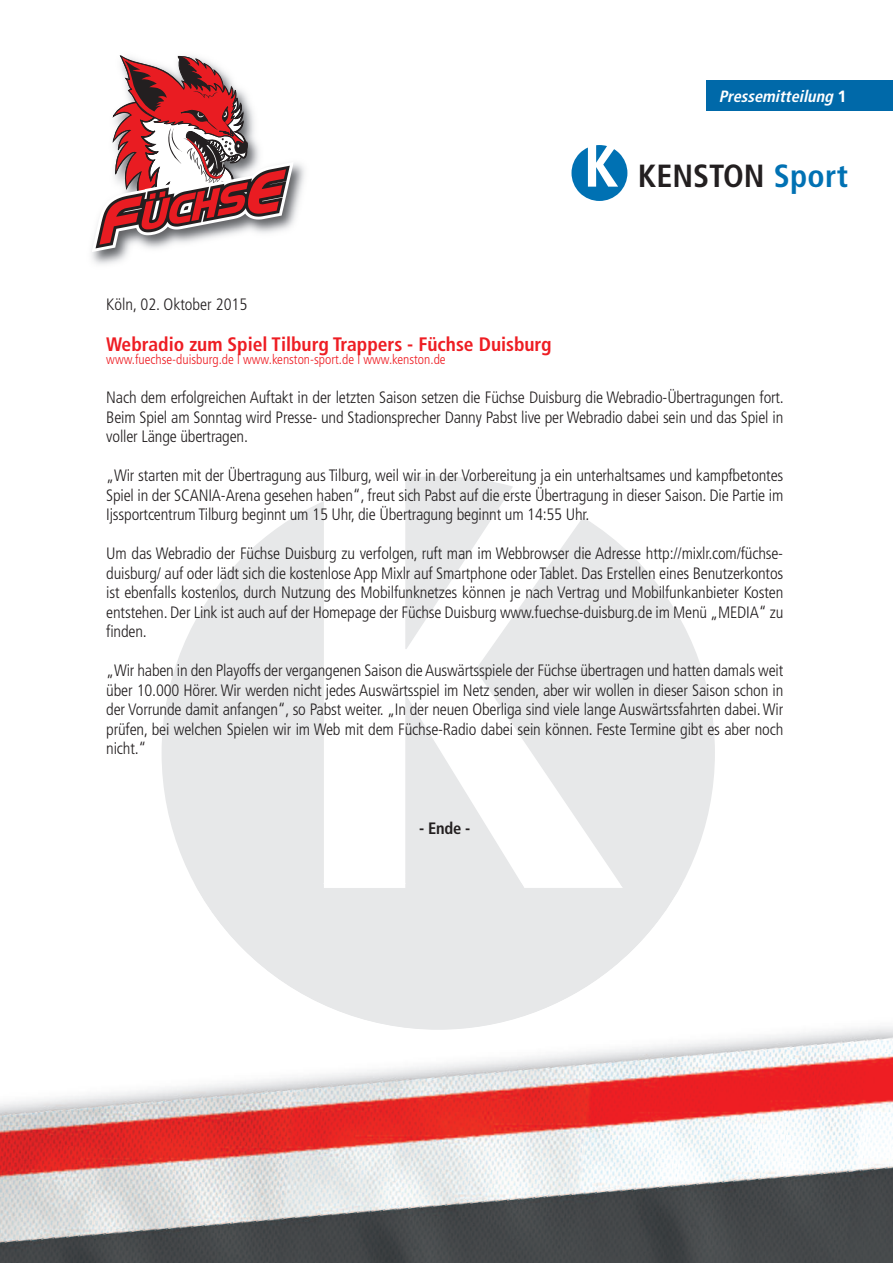
<style>
.page{position:relative;width:893px;height:1263px;background:#fff}
.page>*{position:absolute;margin:0;border:0;box-sizing:border-box;transform-origin:0 0}
.t1{font:700 condensed 32.1px "Frutiger";color:#231f20}
.t2{font:700 condensed 19.5px "Frutiger";color:#ee1d23}
.t3{font:300 condensed 16.5px/19.5px "Frutiger";letter-spacing:-.01em;color:#231f20;text-align:justify}
.t4{font:700 condensed 16.5px "Frutiger";color:#231f20}
.t5{font:italic 700 condensed 16.35px "Frutiger";color:#fff}
.t6{font:300 condensed 13.5px "Frutiger";color:#ee1d23}
.s1{font-style:normal;font-stretch:normal}
.s2{color:#0071b3}
</style>
<div class="page">
<svg style="left:405px;top:476px;width:108px;height:25px;background:#eaebec"></svg>
<svg style="left:162px;top:501px;width:553px;height:382px;fill:#e7e8e9"></svg>
<div style="left:706px;top:81px;width:187px;height:30px;background:#0069a9"></div>
<svg style="left:571px;top:145px;width:56px;height:56px"></svg>
<img style="left:91px;top:163px;width:214px;height:102px">
<svg style="left:92px;top:55px;width:202px;height:197px"></svg>
<img style="left:0;top:904px;width:893px;height:359px">
<img style="left:225px;top:929px;width:385px;height:101px">
<p class="t5" style="left:719px;top:89px;width:129px">Pressemitteilung <span class="s1">1</span></p>
<h1 class="t1" style="left:638px;top:163px;width:212px">KENSTON <span class="s2">Sport</span></h1>
<p class="t3" style="left:106px;top:296px;width:143px">Köln, 02. Oktober 2015</p>
<p class="t2" style="left:106px;top:336px;width:447px">Webradio zum Spiel Tilburg Trappers - Füchse Duisburg</p>
<p class="t6" style="left:106px;top:354px;width:341px">www.fuechse-duisburg.de l www.kenston-sport.de l www.kenston.de</p>
<p class="t3" style="left:106px;top:389px;width:679px">Nach dem erfolgreichen Auftakt in der letzten Saison setzen die Füchse Duisburg die Webradio-Übertragungen fort.<br>Beim Spiel am Sonntag wird Presse- und Stadionsprecher Danny Pabst live per Webradio dabei sein und das Spiel in voller Länge übertragen.</p>
<p class="t3" style="left:106px;top:467px;width:678px">„Wir starten mit der Übertragung aus Tilburg, weil wir in der Vorbereitung ja ein unterhaltsames und kampfbetontes Spiel in der SCANIA-Arena gesehen haben“, freut sich Pabst auf die erste Übertragung in dieser Saison. Die Partie im Ijssportcentrum Tilburg beginnt um 15 Uhr, die Übertragung beginnt um 14:55 Uhr.</p>
<p class="t3" style="left:106px;top:545px;width:678px">Um das Webradio der Füchse Duisburg zu verfolgen, ruft man im Webbrowser die Adresse http://mixlr.com/füchse&shy;duisburg/ auf oder lädt sich die kostenlose App Mixlr auf Smartphone oder Tablet. Das Erstellen eines Benutzerkontos ist ebenfalls kostenlos, durch Nutzung des Mobilfunknetzes können je nach Vertrag und Mobilfunkanbieter Kosten entstehen. Der Link ist auch auf der Homepage der Füchse Duisburg www.fuechse-duisburg.de im Menü „MEDIA“ zu finden.</p>
<p class="t3" style="left:106px;top:662px;width:678px">„Wir haben in den Playoffs der vergangenen Saison dieAuswärtsspiele der Füchse übertragen und hatten damals weit über 10.000 Hörer. Wir werden nicht jedes Auswärtsspiel im Netz senden, aber wir wollen in dieser Saison schon in der Vorrunde damit anfangen“, so Pabst weiter. „In der neuen Oberliga sind viele lange Auswärtssfahrten dabei.Wir prüfen, bei welchen Spielen wir im Web mit dem Füchse-Radio dabei sein können. Feste Termine gibt es aber noch nicht.“</p>
<p class="t4" style="left:419px;top:821px;width:53px">- Ende -</p>
</div>
